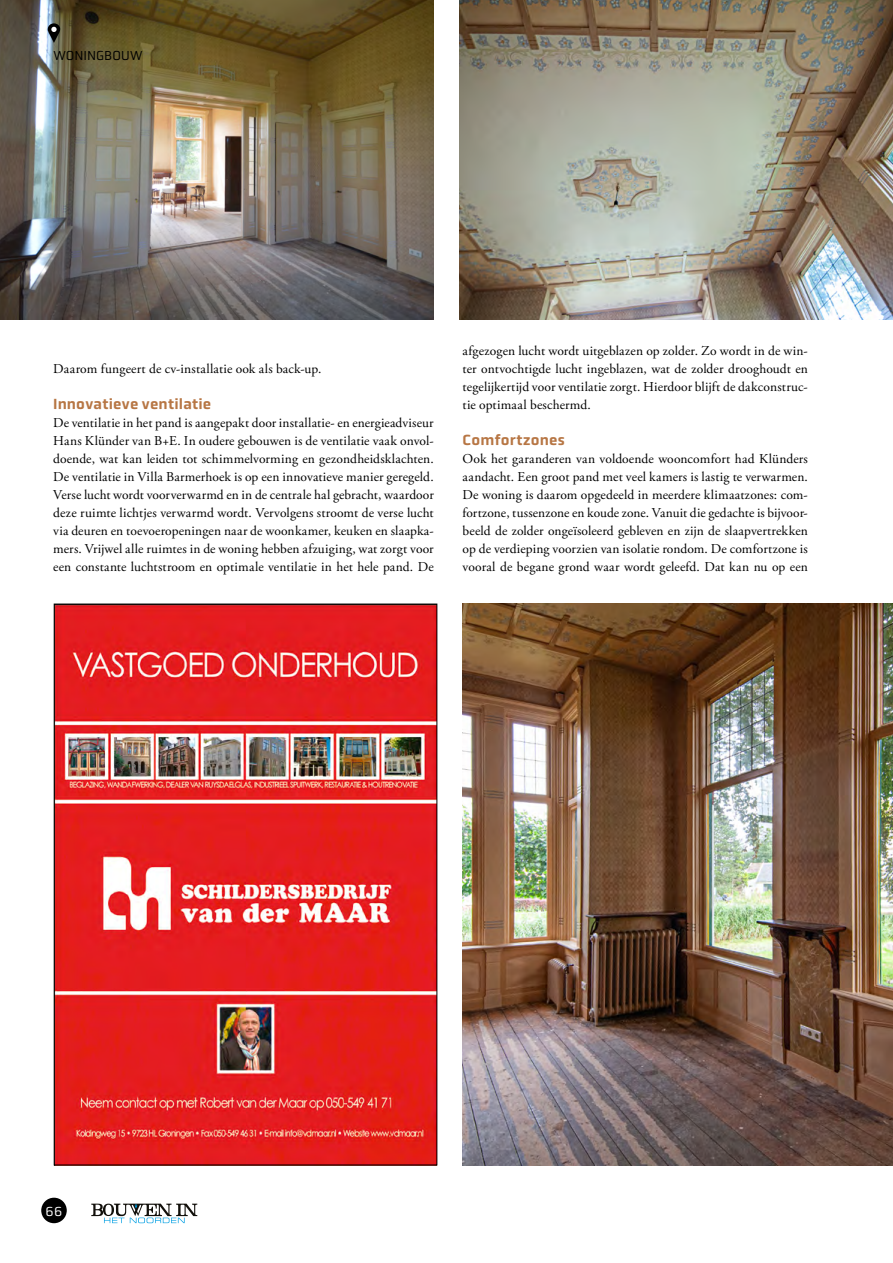
<style>
.page{position:relative;width:893px;height:1263px;background:#fff}
.page>*{position:absolute;margin:0;border:0;box-sizing:border-box;transform-origin:0 0}
.Headings{font:500 15px "Obvia";letter-spacing:.015em;color:#b77644}
.Main_Paragraphs{font:13.5px/18px "Adobe Garamond Pro";letter-spacing:.01em;color:#000;text-align:justify}
.t1{font:13.5px "Obvia";color:#000}
.t2{font:13.5px "Obvia";color:#fff}
</style>
<div class="page">
<img style="left:463px;top:604px;width:430px;height:561px">
<img style="left:56px;top:606px;width:379px;height:557px">
<img style="left:0;top:0;width:434px;height:319px">
<img style="left:459px;top:0;width:434px;height:319px">
<svg style="left:48px;top:23px;width:12px;height:20px"></svg>
<svg style="left:51px;top:27px;width:6px;height:5px"></svg>
<svg style="left:91px;top:1203px;width:106px;height:20px"></svg>
<div style="left:41px;top:1198px;width:26px;height:25px;background:#000;border-radius:50%"></div>
<p class="t1" style="left:53px;top:47px;width:91px">WONINGBOUW</p>
<p class="Main_Paragraphs" style="left:53px;top:360px;width:270px">Daarom fungeert de cv-installatie ook als back-up.</p>
<p class="Headings" style="left:53px;top:395px;width:160px">Innovatieve ventilatie</p>
<p class="Main_Paragraphs" style="left:53px;top:414px;width:382px">De ventilatie in het pand is aangepakt door installatie- en energieadviseur Hans Klünder van B+E. In oudere gebouwen is de ventilatie vaak onvol&shy;doende, wat kan leiden tot schimmelvorming en gezondheidsklachten.<br>De ventilatie in Villa Barmerhoek is op een innovatieve manier geregeld.<br>Verse lucht wordt voorverwarmd en in de centrale hal gebracht, waardoor deze ruimte lichtjes verwarmd wordt. Vervolgens stroomt de verse lucht via deuren en toevoeropeningen naar de woonkamer, keuken en slaapka&shy;mers. Vrijwel alle ruimtes in de woning hebben afzuiging, wat zorgt voor een constante luchtstroom en optimale ventilatie in het hele pand. De</p>
<p class="Main_Paragraphs" style="left:463px;top:342px;width:347px">afgezogen lucht wordt uitgeblazen op zolder. Zo wordt in de win&shy;ter ontvochtigde lucht ingeblazen, wat de zolder drooghoudt en tegelijkertijd voor ventilatie zorgt. Hierdoor blijft de dakconstruc&shy;tie optimaal beschermd.</p>
<p class="Headings" style="left:463px;top:431px;width:104px">Comfortzones</p>
<p class="Main_Paragraphs" style="left:463px;top:450px;width:347px">Ook het garanderen van voldoende wooncomfort had Klünders aandacht. Een groot pand met veel kamers is lastig te verwarmen.<br>De woning is daarom opgedeeld in meerdere klimaatzones: com&shy;fortzone, tussenzone en koude zone. Vanuit die gedachte is bijvoor&shy;beeld de zolder ongeïsoleerd gebleven en zijn de slaapvertrekken op de verdieping voorzien van isolatie rondom. De comfortzone is vooral de begane grond waar wordt geleefd. Dat kan nu op een</p>
<p class="t2" style="left:46px;top:1203px;width:18px">66</p>
</div>
